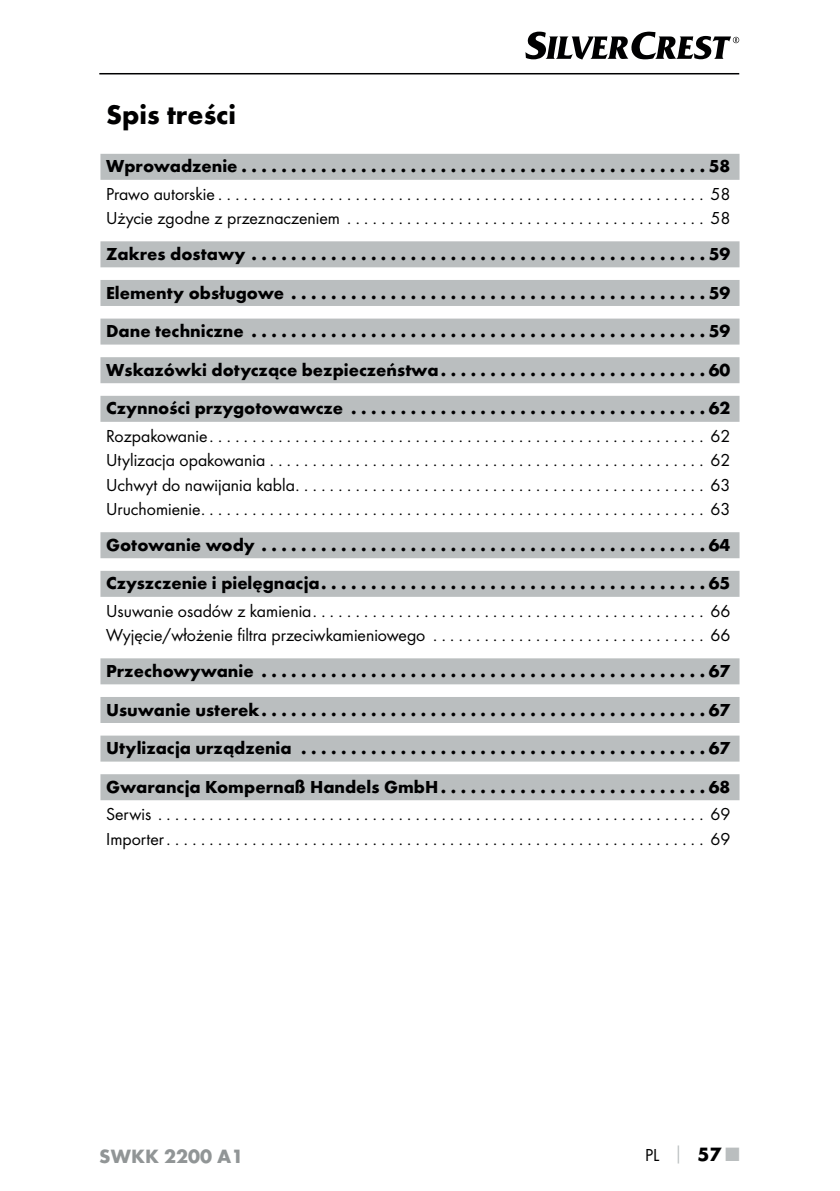
<style>
.page{position:relative;width:840px;height:1191px;background:#fff}
.page>*{position:absolute;margin:0;border:0;box-sizing:border-box;transform-origin:0 0}
.t1{font:700 28px "Futura";color:#000001}
.t2{font:700 20px "Futura";color:#919596}
.t3{font:700 18px/38.6px "Futura";color:#000001;text-align:justify}
.t4{font:18px/24.4px "Futura Boo";color:#000001}
.s1{font-family:"Futura";font-weight:700;color:#babebf}
.s2{font-family:"Futura";font-weight:700;font-size:20px}
.s3{font-family:"Futura";font-weight:700;font-size:20px;color:#babebf}
</style>
<div class="page">
<hr style="left:99px;top:73px;width:639px;height:1px;background:#000001">
<svg style="left:525px;top:32px;width:213px;height:28px"></svg>
<div style="left:100px;top:154px;width:639px;height:26px;background:#babebf"></div>
<div style="left:100px;top:241px;width:639px;height:26px;background:#babebf"></div>
<div style="left:100px;top:280px;width:639px;height:26px;background:#babebf"></div>
<div style="left:100px;top:318px;width:639px;height:26px;background:#babebf"></div>
<div style="left:100px;top:357px;width:639px;height:26px;background:#babebf"></div>
<div style="left:100px;top:396px;width:639px;height:26px;background:#babebf"></div>
<div style="left:100px;top:532px;width:639px;height:26px;background:#babebf"></div>
<div style="left:100px;top:571px;width:639px;height:26px;background:#babebf"></div>
<div style="left:100px;top:658px;width:639px;height:26px;background:#babebf"></div>
<div style="left:100px;top:697px;width:639px;height:26px;background:#babebf"></div>
<div style="left:100px;top:735px;width:639px;height:26px;background:#babebf"></div>
<div style="left:100px;top:774px;width:639px;height:26px;background:#babebf"></div>
<h1 class="t1" style="left:106px;top:104px;width:131px">Spis treści</h1>
<p class="t3" style="left:106px;top:149px;width:625px">Wprowadzenie ...............................................58</p>
<p class="t4" style="left:106px;top:182px;width:625px">Prawo autorskie ......................................................... 58<br>Użycie zgodne z przeznaczeniem .......................................... 58</p>
<p class="t3" style="left:106px;top:236px;width:625px">Zakres dostawy ..............................................59<br>Elementy obsługowe ..........................................59<br>Dane techniczne ..............................................59<br>Wskazówki dotyczące bezpieczeństwa . . . . . . . . . . . . . . . . . . . . . . . . . . . 60<br>Czynności przygotowawcze ....................................62</p>
<p class="t4" style="left:106px;top:424px;width:625px;text-align:justify">Rozpakowanie .......................................................... 62<br>Utylizacja opakowania ................................................... 62<br>Uchwyt do nawijania kabla ................................................ 63<br>Uruchomienie ........................................................... 63</p>
<p class="t3" style="left:106px;top:527px;width:625px">Gotowanie wody .............................................64<br>Czyszczenie i pielęgnacja .......................................65</p>
<p class="t4" style="left:106px;top:599px;width:625px">Usuwanie osadów z kamienia .............................................. 66<br>Wyjęcie/włożenie filtra przeciwkamieniowego . . . . . . . . . . . . . . . . . . . . . . . . . . . . . . . . 66</p>
<p class="t3" style="left:106px;top:653px;width:625px">Przechowywanie .............................................67<br>Usuwanie usterek .............................................67<br>Utylizacja urządzenia .........................................67<br>Gwarancja Kompernaß Handels GmbH ...........................68</p>
<p class="t4" style="left:106px;top:803px;width:625px">Serwis ................................................................ 69<br>Importer ............................................................... 69</p>
<p class="t2" style="left:99px;top:1148px;width:145px">SWKK 2200 A1</p>
<p class="t4" style="left:644px;top:1144px;width:96px">PL <span class="s1">│</span> <span class="s2">57</span> <span class="s3">■</span></p>
</div>
